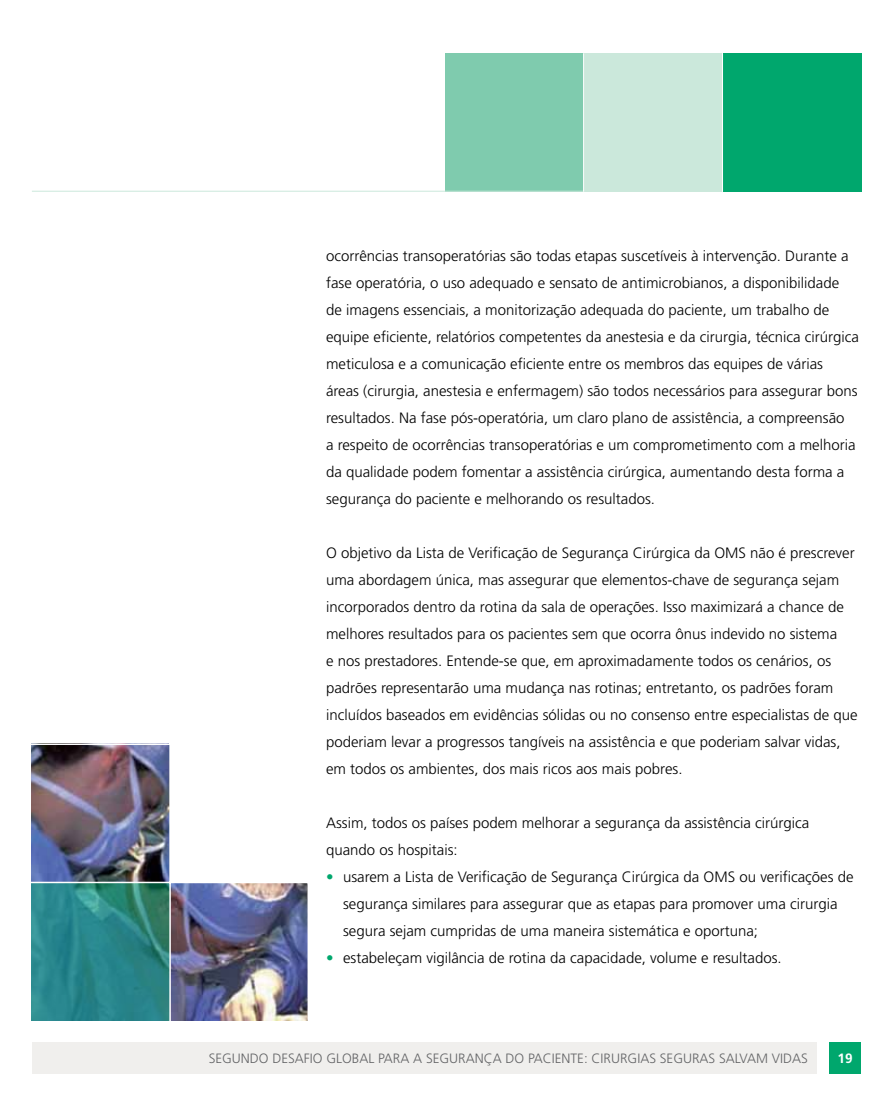
<style>
.page{position:relative;width:893px;height:1106px;background:#fff}
.page>*{position:absolute;margin:0;border:0;box-sizing:border-box;transform-origin:0 0}
.t1{font:300 15px/27px "Frutiger";color:#000}
.t2{font:300 13.5px "Frutiger";color:#636466}
.t3{font:700 13.5px "Frutiger";color:#fff}
.s1{color:#00a76d}
</style>
<div class="page">
<div style="left:584px;top:53px;width:138px;height:138px;background:#cbe8db"></div>
<div style="left:445px;top:53px;width:138px;height:138px;background:#7fcbae"></div>
<div style="left:32px;top:1041px;width:784px;height:32px;background:#f0efed"></div>
<div style="left:829px;top:1041px;width:32px;height:32px;background:#00a76d"></div>
<hr style="left:32px;top:191px;width:829px;height:1px;background:#cbe8db">
<div style="left:723px;top:53px;width:138px;height:138px;background:#00a76d"></div>
<hr style="left:722px;top:53px;width:1px;height:139px;background:#fff">
<hr style="left:583px;top:53px;width:1px;height:139px;background:#fff">
<img style="left:32px;top:745px;width:276px;height:275px">
<div style="left:170px;top:743px;width:138px;height:139px;background:#fff"></div>
<svg style="left:32px;top:883px;width:137px;height:137px;background:#2a8585"></svg>
<hr style="left:169px;top:308px;width:2px;height:723px;background:#fff">
<hr style="left:21px;top:881px;width:859px;height:2px;background:#fff">
<p class="t1" style="left:326px;top:242px;width:535px">ocorrências transoperatórias são todas etapas suscetíveis à intervenção. Durante a fase operatória, o uso adequado e sensato de antimicrobianos, a disponibilidade<br>de imagens essenciais, a monitorização adequada do paciente, um trabalho de equipe eficiente, relatórios competentes da anestesia e da cirurgia, técnica cirúrgica meticulosa e a comunicação eficiente entre os membros das equipes de várias áreas (cirurgia, anestesia e enfermagem) são todos necessários para assegurar bons resultados. Na fase pós-operatória, um claro plano de assistência, a compreensão<br>a respeito de ocorrências transoperatórias e um comprometimento com a melhoria da qualidade podem fomentar a assistência cirúrgica, aumentando desta forma a segurança do paciente e melhorando os resultados.</p>
<p class="t1" style="left:326px;top:539px;width:533px">O objetivo da Lista de Verificação de Segurança Cirúrgica da OMS não é prescrever uma abordagem única, mas assegurar que elementos-chave de segurança sejam incorporados dentro da rotina da sala de operações. Isso maximizará a chance de melhores resultados para os pacientes sem que ocorra ônus indevido no sistema<br>e nos prestadores. Entende-se que, em aproximadamente todos os cenários, os padrões representarão uma mudança nas rotinas; entretanto, os padrões foram incluídos baseados em evidências sólidas ou no consenso entre especialistas de que poderiam levar a progressos tangíveis na assistência e que poderiam salvar vidas, em todos os ambientes, dos mais ricos aos mais pobres.</p>
<p class="t1" style="left:326px;top:809px;width:485px">Assim, todos os países podem melhorar a segurança da assistência cirúrgica quando os hospitais:</p>
<p class="t1" style="left:343px;top:863px;width:512px;text-indent:-17px"><span class="s1">•</span> usarem a Lista de Verificação de Segurança Cirúrgica da OMS ou verificações de segurança similares para assegurar que as etapas para promover uma cirurgia segura sejam cumpridas de uma maneira sistemática e oportuna;</p>
<p class="t1" style="left:326px;top:944px;width:457px"><span class="s1">•</span> estabeleçam vigilância de rotina da capacidade, volume e resultados.</p>
<p class="t2" style="left:209px;top:1050px;width:601px">SEGUNDO DESAFIO GLOBAL PARA A SEGURANÇA DO PACIENTE: CIRURGIAS SEGURAS SALVAM VIDAS</p>
<p class="t3" style="left:838px;top:1050px;width:17px">19</p>
</div>
